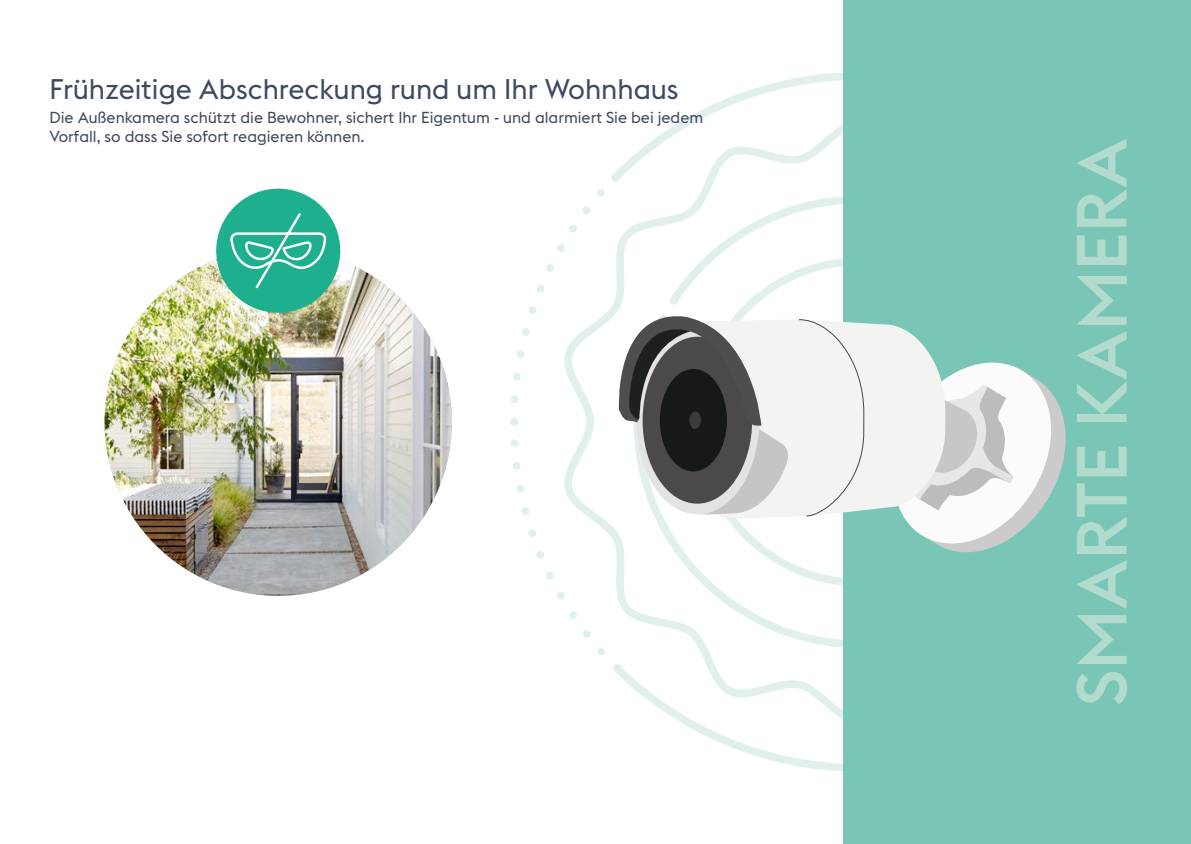
<style>
.page{position:relative;width:1191px;height:844px;background:#fff}
.page>*{position:absolute;margin:0;border:0;box-sizing:border-box;transform-origin:0 0}
.t1{font:500 70px "Euclid Flex";color:#b3dbcd}
.t2{font:28px "Euclid Flex";color:#3d495e}
.t3{font:15.75px/18.9px "Euclid Flex";color:#3d495e}
.s1{font-family:"Euclid Square"}
</style>
<div class="page">
<img style="left:105px;top:248px;width:347px;height:347px;border-radius:174px">
<div style="left:843px;top:0;width:348px;height:843px;background:#7ac6b6"></div>
<div style="left:216px;top:189px;width:124px;height:124px;background:#1daf8e;border-radius:50%"></div>
<svg style="left:510px;top:73px;width:556px;height:647px"></svg>
<svg style="left:228px;top:211px;width:98px;height:79px"></svg>
<h2 class="t2" style="left:50px;top:73px;width:630px">Frühzeitige Abschreckung rund um Ihr Wohnhaus</h2>
<p class="t3" style="left:50px;top:108px;width:655px">Die Au<span class="s1">ß</span>enkamera schützt die Bewohner, sichert Ihr Eigentum - und alarmiert Sie bei jedem<br>Vorfall, so dass Sie sofort reagieren können.</p>
<h1 class="t1" style="left:1061px;top:705px;width:569px;rotate:-90deg">SMARTE KAMERA</h1>
</div>
